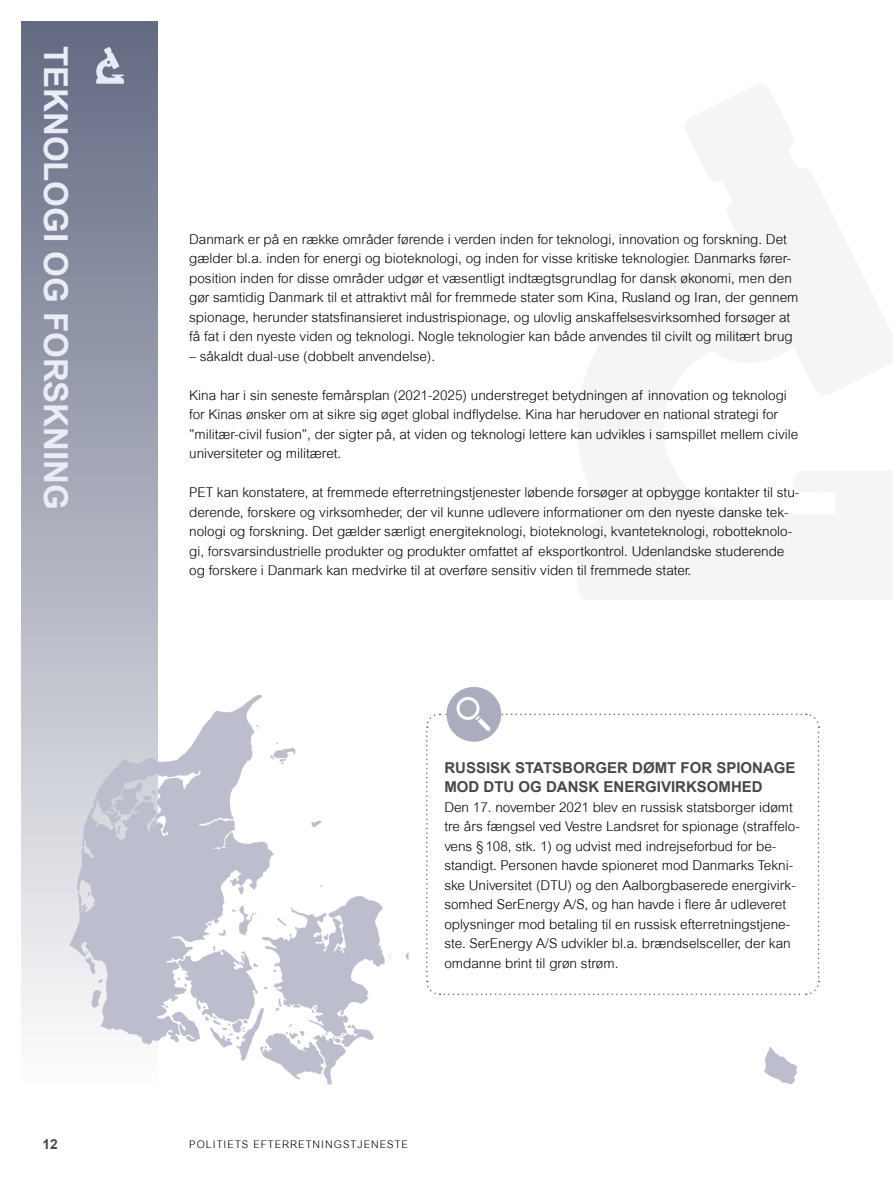
<style>
.page{position:relative;width:893px;height:1191px;background:#fff}
.page>*{position:absolute;margin:0;border:0;box-sizing:border-box;transform-origin:0 0}
.t1{font:700 33px "Arial";color:#eaedf5}
.t2{font:700 15px/19.5px "Arial";color:#484848}
.t3{font:700 13.8px "Arial";color:#484848}
.t4{font:300 13.5px/19.5px "Arial MT Std";color:#000}
.t5{font:300 10.5px "Arial MT Std";letter-spacing:.1em;color:#000}
</style>
<div class="page">
<div style="left:21px;top:21px;width:136px;height:1063px;background:linear-gradient(to bottom,#626982,#fdfdfd)"></div>
<svg style="left:96px;top:47px;width:28px;height:37px"></svg>
<svg style="left:406px;top:953px;width:3px;height:7px"></svg>
<svg style="left:70px;top:695px;width:204px;height:349px;fill:#bdbecd"></svg>
<svg style="left:256px;top:724px;width:4px;height:4px"></svg>
<svg style="left:270px;top:742px;width:25px;height:22px"></svg>
<svg style="left:105px;top:782px;width:51px;height:52px"></svg>
<svg style="left:87px;top:891px;width:4px;height:5px"></svg>
<svg style="left:85px;top:950px;width:18px;height:33px"></svg>
<svg style="left:91px;top:989px;width:11px;height:19px"></svg>
<svg style="left:166px;top:884px;width:226px;height:200px"></svg>
<svg style="left:312px;top:821px;width:10px;height:7px"></svg>
<div style="left:446px;top:687px;width:55px;height:54px;background:#a9adbe;border-radius:50%"></div>
<div style="left:456px;top:697px;width:23px;height:23px;border:3px solid #fff;border-radius:50%"></div>
<svg style="left:426px;top:710px;width:394px;height:285px"></svg>
<svg style="left:764px;top:1047px;width:33px;height:37px"></svg>
<h1 class="t1" style="left:77px;top:46px;width:465px;rotate:90deg">TEKNOLOGI OG FORSKNING</h1>
<p class="t4" style="left:189px;top:229px;width:611px">Danmark er på en række områder førende i verden inden for teknologi, innovation og forskning. Det gælder bl.a. inden for energi og bioteknologi, og inden for visse kritiske teknologier. Danmarks fører&shy;position inden for disse områder udgør et væsentligt indtægtsgrundlag for dansk økonomi, men den gør samtidig Danmark til et attraktivt mål for fremmede stater som Kina, Rusland og Iran, der gennem spionage, herunder statsfinansieret industrispionage, og ulovlig anskaffelsesvirksomhed forsøger at få fat i den nyeste viden og teknologi. Nogle teknologier kan både anvendes til civilt og militært brug</p>
<p class="t4" style="left:189px;top:346px;width:247px">– såkaldt dual-use (dobbelt anvendelse).</p>
<p class="t4" style="left:189px;top:385px;width:611px">Kina har i sin seneste femårsplan (2021-2025) understreget betydningen af innovation og teknologi for Kinas ønsker om at sikre sig øget global indflydelse. Kina har herudover en national strategi for ”militær-civil fusion”, der sigter på, at viden og teknologi lettere kan udvikles i samspillet mellem civile universiteter og militæret.</p>
<p class="t4" style="left:189px;top:483px;width:611px">PET kan konstatere, at fremmede efterretningstjenester løbende forsøger at opbygge kontakter til stu&shy;derende, forskere og virksomheder, der vil kunne udlevere informationer om den nyeste danske tek&shy;nologi og forskning. Det gælder særligt energiteknologi, bioteknologi, kvanteteknologi, robotteknolo&shy;gi, forsvarsindustrielle produkter og produkter omfattet af eksportkontrol. Udenlandske studerende og forskere i Danmark kan medvirke til at overføre sensitiv viden til fremmede stater.</p>
<h2 class="t2" style="left:444px;top:758px;width:353px">RUSSISK STATSBORGER DØMT FOR SPIONAGE<br>MOD DTU OG DANSK ENERGIVIRKSOMHED</h2>
<p class="t4" style="left:444px;top:797px;width:356px">Den 17. november 2021 blev en russisk statsborger idømt tre års fængsel ved Vestre Landsret for spionage (straffelo&shy;vens §108, stk. 1) og udvist med indrejseforbud for be&shy;standigt. Personen havde spioneret mod Danmarks Tekni&shy;ske Universitet (DTU) og den Aalborgbaserede energivirk&shy;somhed SerEnergy A/S, og han havde i flere år udleveret oplysninger mod betaling til en russisk efterretningstjene&shy;ste. SerEnergy A/S udvikler bl.a. brændselsceller, der kan omdanne brint til grøn strøm.</p>
<p class="t3" style="left:43px;top:1135px;width:17px">12</p>
<p class="t5" style="left:189px;top:1138px;width:220px">POLITIETS EFTERRETNINGSTJENESTE</p>
</div>
